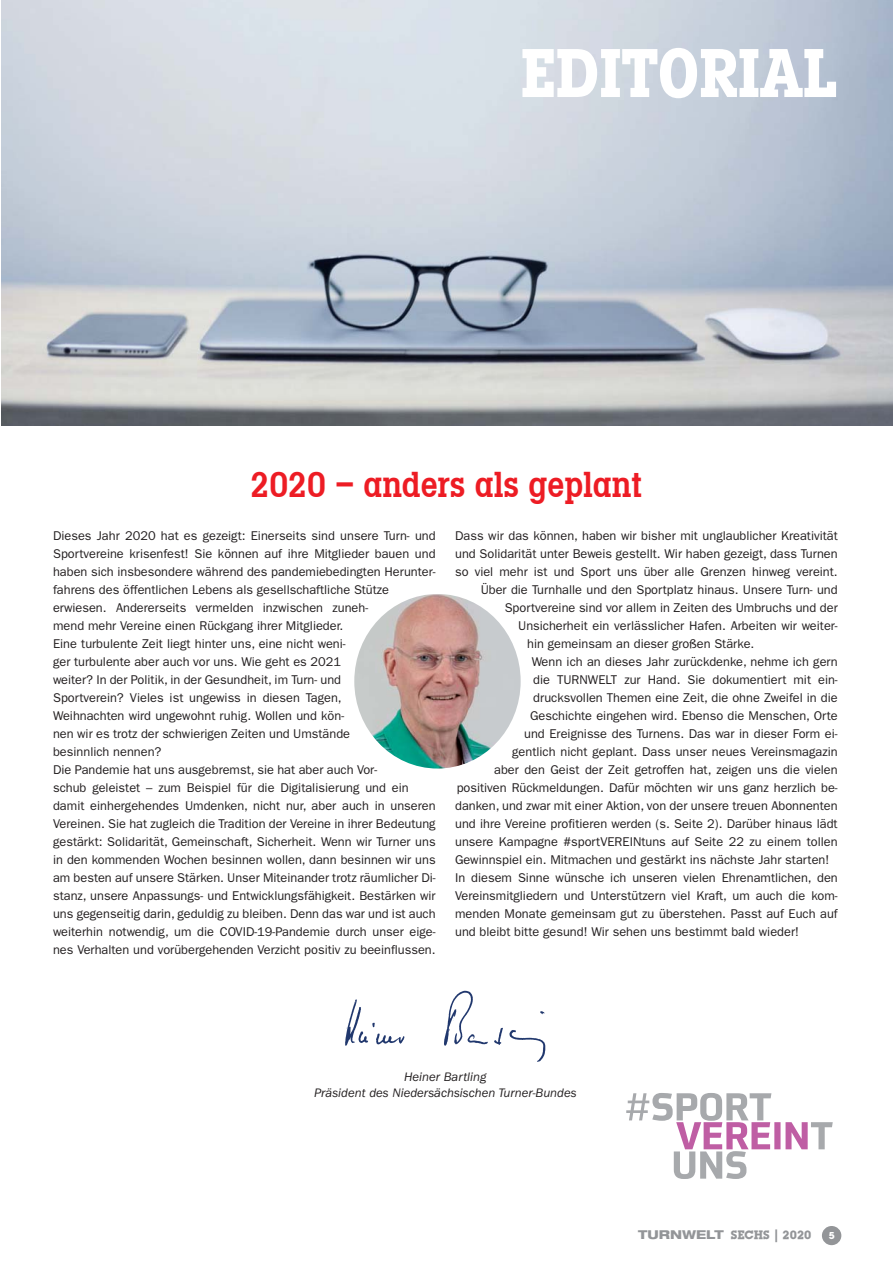
<style>
.page{position:relative;width:893px;height:1263px;background:#fff}
.page>*{position:absolute;margin:0;border:0;box-sizing:border-box;transform-origin:0 0}
.t1{font:72px "Lubalin Graph Md Cd ITCTT Bold";color:#fff}
.t2{font:37.5px "Lubalin Graph Cd ITCTT Demi";color:#ed1c24}
.t3{font:12.75px/18px "Franklin Gothic";color:#231f20}
.t4{font:italic 12.75px/16.5px "Franklin Gothic";color:#231f20;text-align:center}
.t5{font:12.75px "Lubalin Graph Md ITCTT Bold";color:#939598}
.t6{font:700 10.5px "Lubalin Graph Md ITC";color:#fff}
.s1{font-family:"Helvetica Neue";font-weight:800;font-stretch:expanded;font-size:12.3px}
</style>
<div class="page">
<img style="left:1px;top:0;width:892px;height:425px">
<img style="left:345px;top:990px;width:201px;height:72px">
<img style="left:354px;top:594px;width:167px;height:175px;border-radius:50%">
<svg style="left:626px;top:1093px;width:207px;height:86px"></svg>
<div style="left:822px;top:1226px;width:19px;height:19px;background:#939598;border-radius:50%"></div>
<h1 class="t1" style="left:521px;top:29px;width:317px">EDITORIAL</h1>
<h2 class="t2" style="left:250px;top:462px;width:393px">2020 – anders als geplant</h2>
<p class="t3" style="left:53px;top:528px;width:384px">Dieses Jahr 2020 hat es gezeigt: Einerseits sind unsere Turn- und Sportvereine krisenfest! Sie können auf ihre Mitglieder bauen und haben sich insbesondere während des pandemiebedingten Herunter&shy;fahrens des öffentlichen Lebens als gesellschaftliche Stütze erwiesen. Andererseits vermelden inzwischen zuneh-<br>mend mehr Vereine einen Rückgang ihrer Mitglieder.<br>Eine turbulente Zeit liegt hinter uns, eine nicht weni-<br>ger turbulente aber auch vor uns. Wie geht es 2021<br>weiter? In der Politik, in der Gesundheit, im Turn- und<br>Sportverein? Vieles ist ungewiss in diesen Tagen,<br>Weihnachten wird ungewohnt ruhig. Wollen und kön-<br>nen wir es trotz der schwierigen Zeiten und Umstände<br>besinnlich nennen?<br>Die Pandemie hat uns ausgebremst, sie hat aber auch Vor-<br>schub geleistet – zum Beispiel für die Digitalisierung und ein damit einhergehendes Umdenken, nicht nur, aber auch in unseren Vereinen. Sie hat zugleich die Tradition der Vereine in ihrer Bedeutung gestärkt: Solidarität, Gemeinschaft, Sicherheit. Wenn wir Turner uns in den kommenden Wochen besinnen wollen, dann besinnen wir uns am besten auf unsere Stärken. Unser Miteinander trotz räumlicher Di&shy;stanz, unsere Anpassungs- und Entwicklungsfähigkeit. Bestärken wir uns gegenseitig darin, geduldig zu bleiben. Denn das war und ist auch weiterhin notwendig, um die COVID-19-Pandemie durch unser eige&shy;nes Verhalten und vorübergehenden Verzicht positiv zu beeinflussen.</p>
<p class="t3" style="left:455px;top:528px;width:384px">Dass wir das können, haben wir bisher mit unglaublicher Kreativität</p>
<p class="t3" style="left:455px;top:546px;width:384px">und Solidarität unter Beweis gestellt. Wir haben gezeigt, dass Turnen</p>
<p class="t3" style="left:455px;top:564px;width:384px">so viel mehr ist und Sport uns über alle Grenzen hinweg vereint.</p>
<p class="t3" style="left:481px;top:582px;width:359px">Über die Turnhalle und den Sportplatz hinaus. Unsere Turn- und</p>
<p class="t3" style="left:505px;top:600px;width:335px">Sportvereine sind vor allem in Zeiten des Umbruchs und der</p>
<p class="t3" style="left:518px;top:618px;width:321px">Unsicherheit ein verlässlicher Hafen. Arbeiten wir weiter-</p>
<p class="t3" style="left:527px;top:636px;width:229px">hin gemeinsam an dieser großen Stärke.</p>
<p class="t3" style="left:532px;top:654px;width:307px">Wenn ich an dieses Jahr zurückdenke, nehme ich gern</p>
<p class="t3" style="left:533px;top:672px;width:306px">die TURNWELT zur Hand. Sie dokumentiert mit ein-</p>
<p class="t3" style="left:533px;top:690px;width:306px">drucksvollen Themen eine Zeit, die ohne Zweifel in die</p>
<p class="t3" style="left:530px;top:708px;width:309px">Geschichte eingehen wird. Ebenso die Menschen, Orte</p>
<p class="t3" style="left:524px;top:726px;width:315px">und Ereignisse des Turnens. Das war in dieser Form ei-</p>
<p class="t3" style="left:512px;top:744px;width:327px">gentlich nicht geplant. Dass unser neues Vereinsmagazin</p>
<p class="t3" style="left:494px;top:762px;width:345px">aber den Geist der Zeit getroffen hat, zeigen uns die vielen</p>
<p class="t3" style="left:457px;top:780px;width:383px">positiven Rückmeldungen. Dafür möchten wir uns ganz herzlich be-</p>
<p class="t3" style="left:455px;top:798px;width:384px">danken, und zwar mit einer Aktion, von der unsere treuen Abonnenten</p>
<p class="t3" style="left:455px;top:816px;width:384px">und ihre Vereine profitieren werden (s. Seite 2). Darüber hinaus lädt</p>
<p class="t3" style="left:455px;top:834px;width:384px">unsere Kampagne #sportVEREINtuns auf Seite 22 zu einem tollen</p>
<p class="t3" style="left:455px;top:852px;width:376px">Gewinnspiel ein. Mitmachen und gestärkt ins nächste Jahr starten!</p>
<p class="t3" style="left:455px;top:870px;width:384px">In diesem Sinne wünsche ich unseren vielen Ehrenamtlichen, den</p>
<p class="t3" style="left:455px;top:888px;width:384px">Vereinsmitgliedern und Unterstützern viel Kraft, um auch die kom-</p>
<p class="t3" style="left:455px;top:906px;width:384px">menden Monate gemeinsam gut zu überstehen. Passt auf Euch auf</p>
<p class="t3" style="left:455px;top:924px;width:345px">und bleibt bitte gesund! Wir sehen uns bestimmt bald wieder!</p>
<p class="t4" style="left:314px;top:1069px;width:264px">Heiner Bartling<br>Präsident des Niedersächsischen Turner-Bundes</p>
<p class="t5" style="left:638px;top:1227px;width:175px"><span class="s1">TURNWELT</span> SECHS | 2020</p>
<p class="t6" style="left:829px;top:1229px;width:7px">5</p>
</div>
